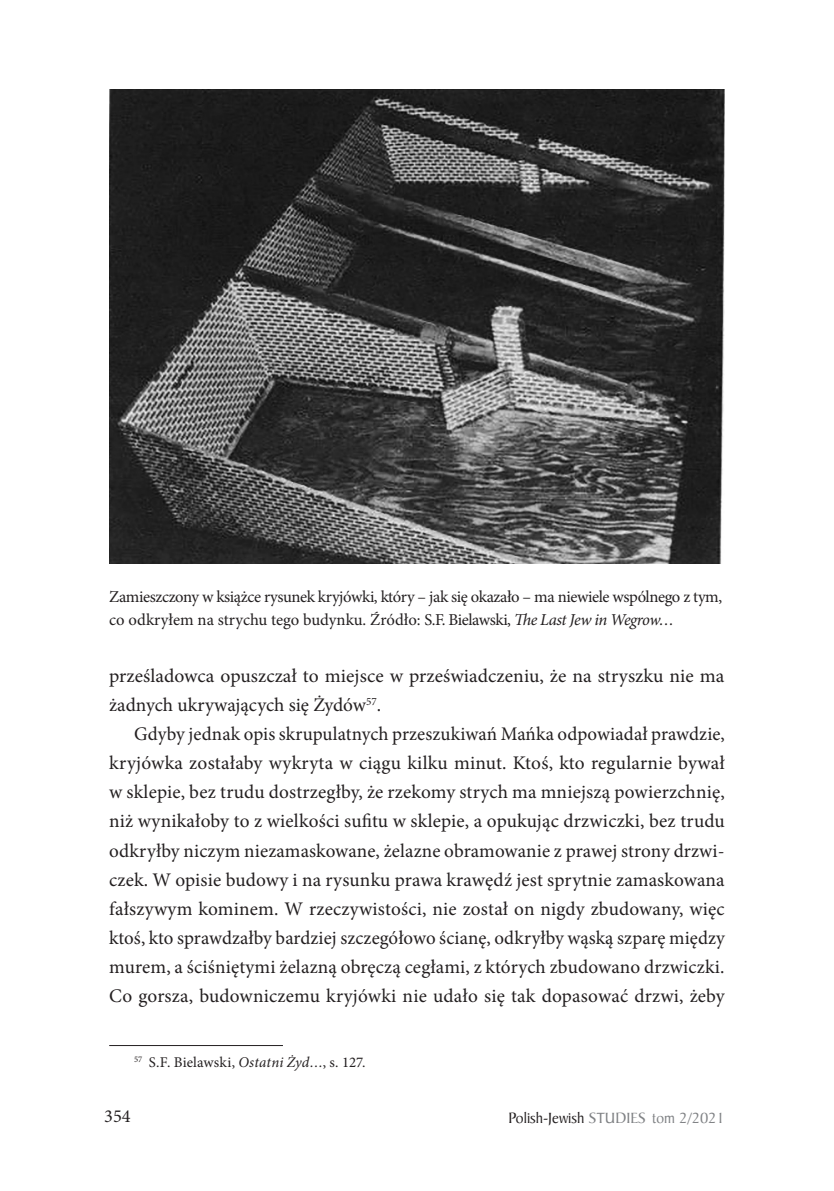
<style>
.page{position:relative;width:834px;height:1191px;background:#fff}
.page>*{position:absolute;margin:0;border:0;box-sizing:border-box;transform-origin:0 0}
._000_podstawowy{font:19.25px/29.1px "Minion Pro";letter-spacing:.005em;color:#231f20}
.t1{font:18.38px "Minion Pro";color:#231f20}
._000_podstawowy-2{font:16.62px/22.8px "Minion Pro";letter-spacing:-.025em;color:#231f20}
.t2{font:15.92px "Baker Signet EU";color:#231f20}
.przypis{font:14.88px "Minion Pro";letter-spacing:.005em;color:#231f20}
.s1{font-style:italic}
.s2{color:#808285}
.s3{font-size:15.75px;color:#808285}
</style>
<div class="page">
<hr style="left:109px;top:1045px;width:174px;height:1px;background:#231f20">
<img style="left:109px;top:89px;width:615px;height:474px">
<p class="_000_podstawowy-2" style="left:109px;top:585px;width:614px">Zamieszczony w książce rysunek kryjówki, który – jak się okazało – ma niewiele wspólnego z tym, co odkryłem na strychu tego budynku. Źródło: S.F. Bielawski, <span class="s1">The Last Jew in Wegrow…</span></p>
<p class="_000_podstawowy" style="left:109px;top:662px;width:616px">prześladowca opuszczał to miejsce w przeświadczeniu, że na stryszku nie ma żadnych ukrywających się Żydów<sup>57</sup>.</p>
<p class="_000_podstawowy" style="left:109px;top:720px;width:617px;text-align:justify;text-indent:25px">Gdyby jednak opis skrupulatnych przeszukiwań Mańka odpowiadał prawdzie, kryjówka zostałaby wykryta w ciągu kilku minut. Ktoś, kto regularnie bywał w sklepie, bez trudu dostrzegłby, że rzekomy strych ma mniejszą powierzchnię, niż wynikałoby to z wielkości sufitu w sklepie, a opukując drzwiczki, bez trudu odkryłby niczym niezamaskowane, żelazne obramowanie z prawej strony drzwi&shy;czek. W opisie budowy i na rysunku prawa krawędź jest sprytnie zamaskowana fałszywym kominem. W rzeczywistości, nie został on nigdy zbudowany, więc ktoś, kto sprawdzałby bardziej szczegółowo ścianę, odkryłby wąską szparę między murem, a ściśniętymi żelazną obręczą cegłami, z których zbudowano drzwiczki.<br>Co gorsza, budowniczemu kryjówki nie udało się tak dopasować drzwi, żeby</p>
<p class="przypis" style="left:134px;top:1052px;width:233px"><sup>57</sup> S.F. Bielawski, <span class="s1">Ostatni Żyd…</span>, s. 127.</p>
<p class="t1" style="left:104px;top:1103px;width:28px">354</p>
<p class="t2" style="left:508px;top:1108px;width:218px">Polish-Jewish <span class="s2">STUDIES</span> <span class="s3">tom 2/2021</span></p>
</div>
